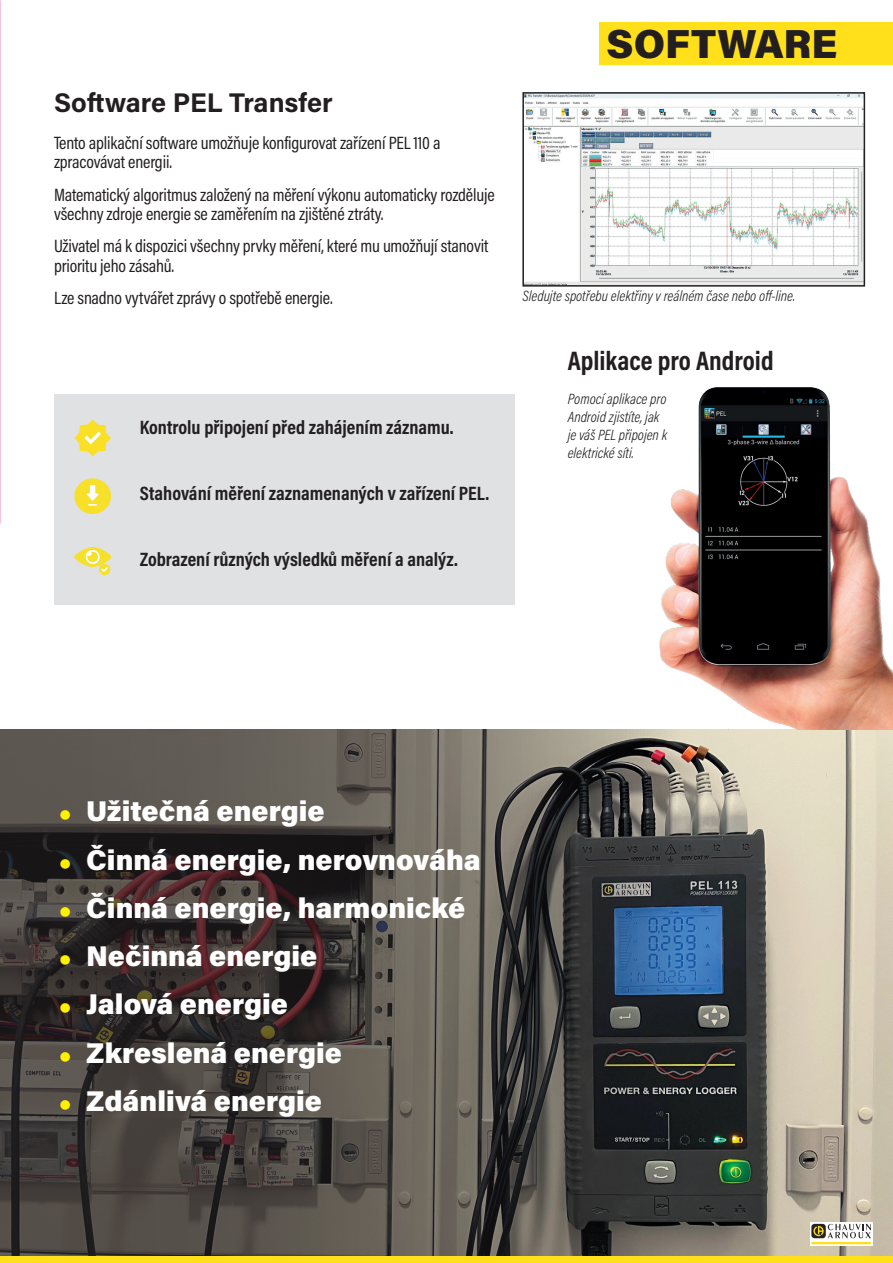
<style>
.page{position:relative;width:893px;height:1263px;background:#fff}
.page>*{position:absolute;margin:0;border:0;box-sizing:border-box;transform-origin:0 0}
.t1{font:900 40.5px "Acumin Pro";color:#231f20}
.t2{font:900 28.5px/48.3px "Acumin Pro";color:#fff}
.t3{font:700 27px "Acumin Pro";letter-spacing:-.005em;color:#231f20}
.t4{font:700 27px "Acumin Pro Cond";color:#231f20}
.t5{font:700 19.5px "Acumin Pro Cond";color:#231f20}
.t6{font:18px/19.5px "Acumin Pro Cond";letter-spacing:-.01em;color:#231f20}
.t7{font:italic 300 15px/18px "Acumin Pro Cond";color:#231f20}
</style>
<div class="page">
<div style="left:0;top:1256px;width:893px;height:7px;background:#ffe01b"></div>
<div style="left:599px;top:22px;width:294px;height:43px;background:#ffe01b"></div>
<svg style="left:0;top:729px;width:893px;height:526px;background:#5f5b56"></svg>
<img style="left:514px;top:387px;width:379px;height:342px">
<hr style="left:0;top:0;width:1px;height:523px;background:#231f20">
<svg style="left:522px;top:92px;width:344px;height:195px"></svg>
<div style="left:54px;top:394px;width:460px;height:211px;background:#e0e1e3"></div>
<svg style="left:74px;top:420px;width:37px;height:36px"></svg>
<div style="left:74px;top:478px;width:37px;height:36px;background:#f6e029;border-radius:50%"></div>
<svg style="left:87px;top:485px;width:12px;height:21px"></svg>
<svg style="left:74px;top:547px;width:37px;height:28px"></svg>
<svg style="left:810px;top:1222px;width:62px;height:24px"></svg>
<div style="left:811px;top:1224px;width:15px;height:14px;background:#282426;border-radius:3px"></div>
<svg style="left:813px;top:1224px;width:58px;height:14px"></svg>
<hr style="left:811px;top:1242px;width:60px;height:2px;background:#ffdf1b">
<svg style="left:61px;top:810px;width:9px;height:10px"></svg>
<svg style="left:61px;top:859px;width:9px;height:9px"></svg>
<svg style="left:61px;top:907px;width:9px;height:9px"></svg>
<svg style="left:61px;top:955px;width:9px;height:10px"></svg>
<svg style="left:61px;top:1003px;width:9px;height:10px"></svg>
<svg style="left:61px;top:1052px;width:9px;height:9px"></svg>
<svg style="left:61px;top:1100px;width:9px;height:10px"></svg>
<h3 class="t3" style="left:54px;top:84px;width:280px">Software PEL Transfer</h3>
<p class="t6" style="left:54px;top:133px;width:388px">Tento aplikační software umožňuje konfigurovat zařízení PEL 110 a zpracovávat energii.</p>
<p class="t6" style="left:54px;top:184px;width:442px">Matematický algoritmus založený na měření výkonu automaticky rozděluje všechny zdroje energie se zaměřením na zjištěné ztráty.</p>
<p class="t6" style="left:54px;top:236px;width:436px">Uživatel má k dispozici všechny prvky měření, které mu umožňují stanovit prioritu jeho zásahů.</p>
<p class="t6" style="left:54px;top:288px;width:280px">Lze snadno vytvářet zprávy o spotřebě energie.</p>
<p class="t5" style="left:140px;top:414px;width:315px">Kontrolu připojení před zahájením záznamu.</p>
<p class="t5" style="left:140px;top:480px;width:351px">Stahování měření zaznamenaných v zařízení PEL.</p>
<p class="t5" style="left:140px;top:546px;width:320px">Zobrazení různých výsledků měření a analýz.</p>
<h1 class="t1" style="left:607px;top:15px;width:232px">SOFTWARE</h1>
<p class="t7" style="left:522px;top:286px;width:274px">Sledujte spotřebu elektřiny v reálném čase nebo off-line.</p>
<h3 class="t4" style="left:568px;top:343px;width:207px">Aplikace pro Android</h3>
<p class="t7" style="left:568px;top:389px;width:101px">Pomocí aplikace pro<br>Android zjistíte, jak je váš PEL připojen k elektrické síti.</p>
<h2 class="t2" style="left:86px;top:786px;width:396px">Užitečná energie<br>Činná energie, nerovnováha<br>Činná energie, harmonické<br>Nečinná energie<br>Jalová energie<br>Zkreslená energie<br>Zdánlivá energie</h2>
</div>
